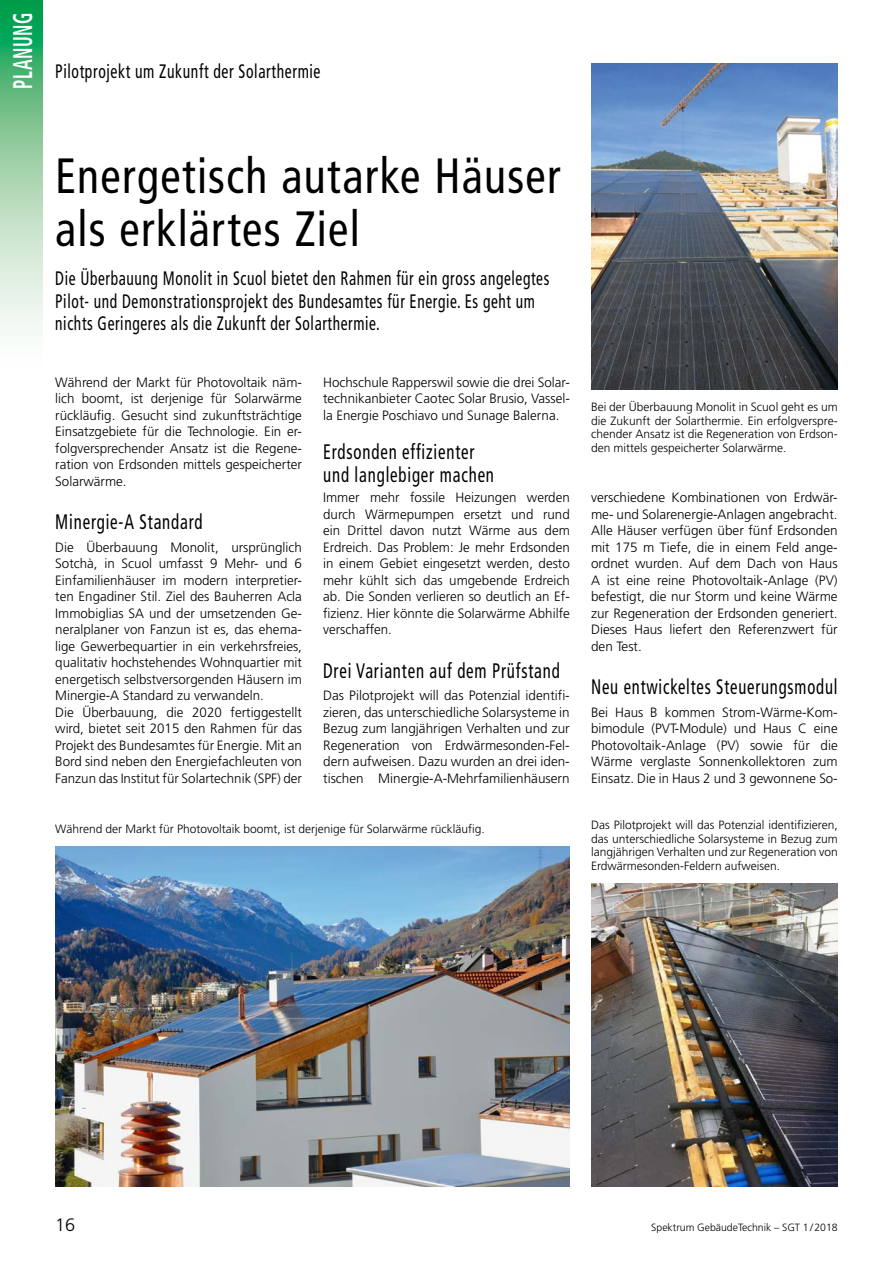
<style>
.page{position:relative;width:893px;height:1263px;background:#fff}
.page>*{position:absolute;margin:0;border:0;box-sizing:border-box;transform-origin:0 0}
.SGT_Haupttitel{font:condensed 49.5px/52.5px "Frutiger";letter-spacing:.03em;color:#000;scale:.92 1}
.t1{font:700 condensed 27px "Frutiger";letter-spacing:.035em;color:#fff;scale:.65 1}
.SGT_ZT-1Zeile{font:condensed 21px "Frutiger";letter-spacing:.05em;color:#000;scale:.8 1}
.SGT_ZT-2Zeilen{font:condensed 21px/22.5px "Frutiger";letter-spacing:.05em;color:#000;scale:.8 1}
.SGT_ZT-1Zeile-2{font:condensed 21px "Frutiger";letter-spacing:.05em;color:#000;scale:.79 1}
.SGT_Lead_OT{font:condensed 19.5px/22.5px "Frutiger";letter-spacing:.04em;color:#000;scale:.79 1}
.SGT_Lead_OT-2{font:condensed 19.5px "Frutiger";letter-spacing:.04em;color:#000;scale:.8 1}
.t2{font:300 18px "Frutiger";color:#000}
.SGT_Grundtext{font:300 13.5px/16.5px "Frutiger";color:#000;text-align:justify}
.SGT_Legende{font:300 12px/13.5px "Frutiger";color:#000;text-align:justify}
.t3{font:300 10.5px "Frutiger";color:#000}
</style>
<div class="page">
<svg style="left:0;top:0;width:43px;height:331px;background:#8ecea4"></svg>
<img style="left:55px;top:846px;width:515px;height:340px">
<img style="left:591px;top:64px;width:247px;height:325px">
<img style="left:591px;top:883px;width:247px;height:304px">
<h2 class="t1" style="left:7px;top:89px;width:119px;rotate:-90deg">PLANUNG</h2>
<p class="SGT_Lead_OT-2" style="left:55px;top:60px;width:333px">Pilotprojekt um Zukunft der Solarthermie</p>
<p class="SGT_Haupttitel" style="left:55px;top:150px;width:551px">Energetisch autarke Häuser als erklärtes Ziel</p>
<p class="SGT_Lead_OT" style="left:55px;top:268px;width:627px">Die Überbauung Monolit in Scuol bietet den Rahmen für ein gross angelegtes<br>Pilot- und Demonstrationsprojekt des Bundesamtes für Energie. Es geht um nichts Geringeres als die Zukunft der Solarthermie.</p>
<p class="SGT_Grundtext" style="left:55px;top:374px;width:248px">Während der Markt für Photovoltaik näm&shy;lich boomt, ist derjenige für Solarwärme rückläufig. Gesucht sind zukunftsträchtige Einsatzgebiete für die Technologie. Ein er&shy;folgversprechender Ansatz ist die Regene&shy;ration von Erdsonden mittels gespeicherter Solarwärme.</p>
<p class="SGT_ZT-1Zeile" style="left:55px;top:510px;width:186px">Minergie-A Standard</p>
<p class="SGT_Grundtext" style="left:55px;top:539px;width:248px">Die Überbauung Monolit, ursprünglich Sotchà, in Scuol umfasst 9 Mehr- und 6<br>Einfamilienhäuser im modern interpretier&shy;ten Engadiner Stil. Ziel des Bauherren Acla Immobiglias SA und der umsetzenden Ge&shy;neralplaner von Fanzun ist es, das ehema&shy;lige Gewerbequartier in ein verkehrsfreies, qualitativ hochstehendes Wohnquartier mit energetisch selbstversorgenden Häusern im Minergie-A Standard zu verwandeln.</p>
<p class="SGT_Grundtext" style="left:55px;top:704px;width:248px">Die Überbauung, die 2020 fertiggestellt wird, bietet seit 2015 den Rahmen für das Projekt des Bundesamtes für Energie. Mit an Bord sind neben den Energiefachleuten von Fanzun das Institut für Solartechnik (SPF) der</p>
<p class="SGT_Grundtext" style="left:323px;top:374px;width:248px">Hochschule Rapperswil sowie die drei Solar&shy;technikanbieter Caotec Solar Brusio, Vassel&shy;la Energie Poschiavo und Sunage Balerna.</p>
<p class="SGT_ZT-2Zeilen" style="left:323px;top:441px;width:215px">Erdsonden effizienter und langlebiger machen</p>
<p class="SGT_Grundtext" style="left:323px;top:489px;width:248px">Immer mehr fossile Heizungen werden durch Wärmepumpen ersetzt und rund ein Drittel davon nutzt Wärme aus dem Erdreich. Das Problem: Je mehr Erdsonden in einem Gebiet eingesetzt werden, desto mehr kühlt sich das umgebende Erdreich ab. Die Sonden verlieren so deutlich an Ef&shy;fizienz. Hier könnte die Solarwärme Abhilfe verschaffen.</p>
<p class="SGT_ZT-1Zeile" style="left:323px;top:658px;width:297px">Drei Varianten auf dem Prüfstand</p>
<p class="SGT_Grundtext" style="left:323px;top:687px;width:248px">Das Pilotprojekt will das Potenzial identifi&shy;zieren, das unterschiedliche Solarsysteme in Bezug zum langjährigen Verhalten und zur Regeneration von Erdwärmesonden-Fel&shy;dern aufweisen. Dazu wurden an drei iden&shy;tischen Minergie-A-Mehrfamilienhäusern</p>
<p class="SGT_Legende" style="left:591px;top:400px;width:248px">Bei der Überbauung Monolit in Scuol geht es um die Zukunft der Solarthermie. Ein erfolgverspre&shy;chender Ansatz ist die Regeneration von Erdson&shy;den mittels gespeicherter Solarwärme.</p>
<p class="SGT_Grundtext" style="left:591px;top:489px;width:248px">verschiedene Kombinationen von Erdwär&shy;me- und Solarenergie-Anlagen angebracht.<br>Alle Häuser verfügen über fünf Erdsonden mit 175 m Tiefe, die in einem Feld ange&shy;ordnet wurden. Auf dem Dach von Haus A ist eine reine Photovoltaik-Anlage (PV) befestigt, die nur Storm und keine Wärme zur Regeneration der Erdsonden generiert.<br>Dieses Haus liefert den Referenzwert für den Test.</p>
<p class="SGT_ZT-1Zeile-2" style="left:591px;top:675px;width:313px">Neu entwickeltes Steuerungsmodul</p>
<p class="SGT_Grundtext" style="left:591px;top:704px;width:248px">Bei Haus B kommen Strom-Wärme-Kom&shy;bimodule (PVT-Module) und Haus C eine Photovoltaik-Anlage (PV) sowie für die Wärme verglaste Sonnenkollektoren zum Einsatz. Die in Haus 2 und 3 gewonnene So-</p>
<p class="SGT_Legende" style="left:55px;top:822px;width:431px">Während der Markt für Photovoltaik boomt, ist derjenige für Solarwärme rückläufig.</p>
<p class="SGT_Legende" style="left:591px;top:818px;width:248px">Das Pilotprojekt will das Potenzial identifizieren, das unterschiedliche Solarsysteme in Bezug zum langjährigen Verhalten und zur Regeneration von Erdwärmesonden-Feldern aufweisen.</p>
<p class="t2" style="left:55px;top:1215px;width:22px">16</p>
<p class="t3" style="left:651px;top:1221px;width:188px">Spektrum GebäudeTechnik – SGT 1/2018</p>
</div>
